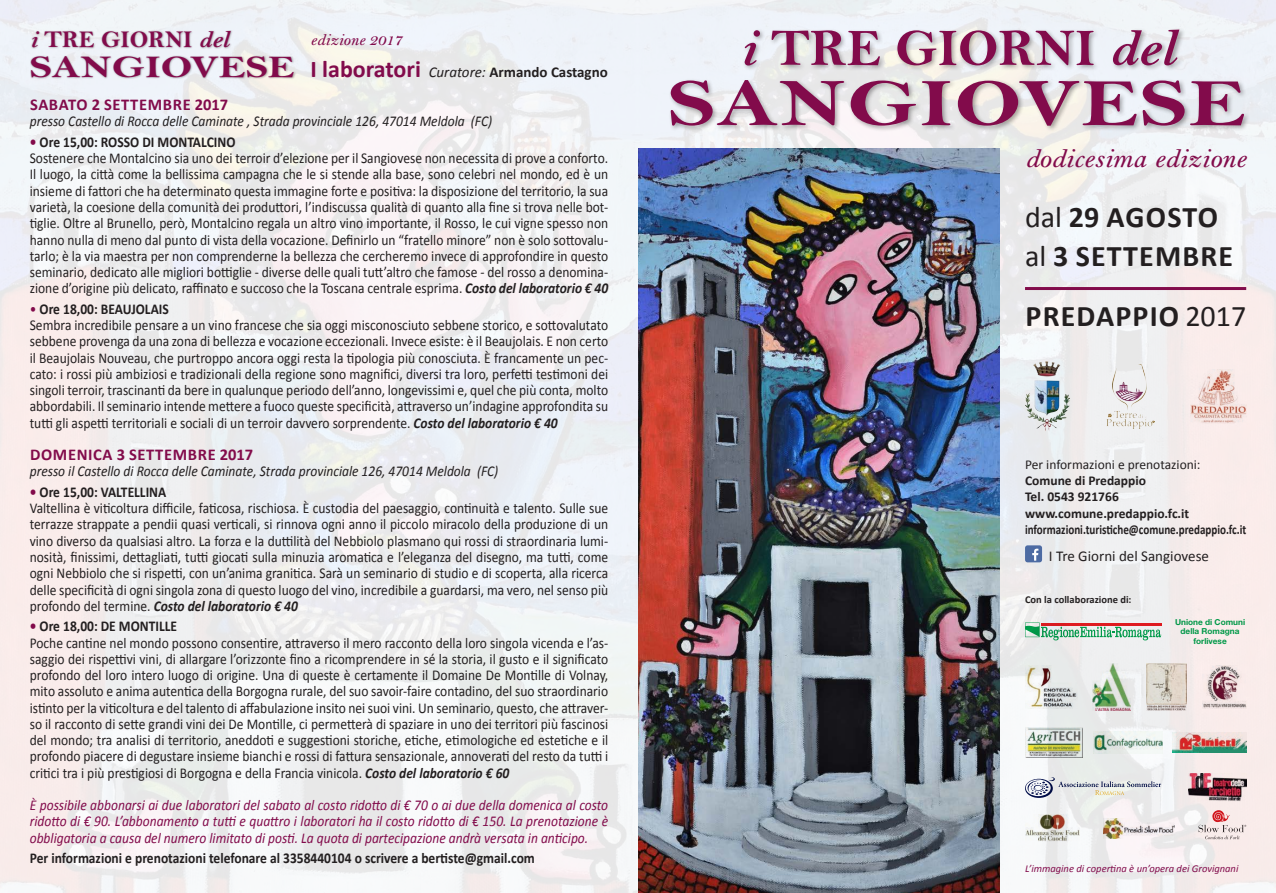
<style>
.page{position:relative;width:1276px;height:893px;background:#fff}
.page>*{position:absolute;margin:0;border:0;box-sizing:border-box;transform-origin:0 0}
.t1{font:700 67.5px "Bell MT Std";letter-spacing:.015em;color:#820b4b;scale:1.3 1}
.t2{font:700 52.5px "Bell MT Std";color:#820b4b}
.t3{font:700 31.5px "Bell MT Std";color:#820b4b;scale:1.3 1}
.t4{font:700 30px "Calibri";letter-spacing:.04em;color:#231f20}
.t5{font:italic 600 27px "Bell MT Std";color:#820b4b}
.t6{font:700 24px "Bell MT Std";color:#820b4b}
.Normal__Web{font:700 16.5px "Calibri";letter-spacing:.04em;color:#820b4b}
.Normal__Web-2{font:italic 600 16.5px "Bell MT Std";color:#820b4b}
.Normal__Web-3{font:15px/16.2px "Calibri";color:#231f20;text-align:justify;scale:.9 1}
.Normal__Web-4{font:italic 15px/16.2px "Calibri";color:#820b4b;text-align:justify;scale:.9 1}
.Normal__Web-5{font:700 15px "Calibri";color:#231f20;scale:.9 1}
.Normal__Web-6{font:italic 15px "Calibri";color:#231f20;scale:.9 1}
.Normal__Web-7{font:700 15px "Calibri";color:#231f20}
.Normal__Web-8{font:15px "Calibri";color:#231f20}
.t7{font:700 13.5px "Calibri";color:#231f20}
.t8{font:700 13.5px "Calibri";color:#231f20;scale:.82 1}
.t9{font:13.5px "Calibri";color:#231f20}
.t10{font:italic 10.5px "Calibri";color:#820b4b}
.t11{font:700 10.5px "Calibri";color:#231f20}
.t12{font:700 8.25px/9.9px "Helvetica Neue LT Std";color:#00a54f;text-align:center}
.s1{font-style:italic}
.s2{font-size:24px;color:#820b4b}
.s3{font-weight:400;font-style:italic}
.s4{color:#820b4b}
.s5{font-weight:700;font-style:italic}
.s6{font-weight:400;color:#820b4b}
.s7{font-weight:400}
</style>
<div class="page">
<img style="left:0;top:0;width:1276px;height:893px">
<img style="left:638px;top:149px;width:361px;height:744px">
<div style="left:668px;top:27px;width:582px;height:105px;background:#231f20;opacity:.4"></div>
<img style="left:1025px;top:361px;width:44px;height:70px">
<img style="left:1191px;top:369px;width:55px;height:54px">
<img style="left:1106px;top:364px;width:48px;height:64px">
<div style="left:1025px;top:545px;width:17px;height:17px;background:#4d6ba3;border-radius:3px"></div>
<svg style="left:1032px;top:549px;width:6px;height:12px"></svg>
<div style="left:30px;top:30px;width:267px;height:49px;background:#231f20;opacity:.4"></div>
<hr style="left:1025px;top:287px;width:221px;height:3px;background:#820b4b">
<img style="left:1025px;top:814px;width:54px;height:28px">
<img style="left:1104px;top:818px;width:70px;height:20px">
<svg style="left:1198px;top:810px;width:48px;height:29px"></svg>
<img style="left:1202px;top:665px;width:44px;height:43px">
<img style="left:1025px;top:665px;width:52px;height:43px">
<img style="left:1092px;top:663px;width:38px;height:47px">
<img style="left:1146px;top:663px;width:40px;height:47px">
<svg style="left:1025px;top:622px;width:136px;height:18px"></svg>
<img style="left:1025px;top:727px;width:58px;height:31px">
<img style="left:1094px;top:732px;width:68px;height:21px">
<img style="left:1173px;top:732px;width:73px;height:21px">
<svg style="left:1025px;top:777px;width:136px;height:21px;background:#d0d2d6"></svg>
<img style="left:1188px;top:774px;width:58px;height:27px">
<p class="t6" style="left:30px;top:25px;width:201px"><span class="s1">i</span> TRE GIORNI <span class="s1">del</span></p>
<p class="t3" style="left:30px;top:49px;width:205px">SANGIOVESE</p>
<p class="Normal__Web-2" style="left:310px;top:31px;width:93px">edizione 2017</p>
<p class="Normal__Web-7" style="left:310px;top:62px;width:299px"><span class="s2">I laboratori</span> <span class="s3">Curatore:</span> Armando Castagno</p>
<p class="Normal__Web" style="left:30px;top:94px;width:200px">SABATO 2 SETTEMBRE 2017</p>
<p class="Normal__Web-6" style="left:30px;top:111px;width:515px">presso Castello di Rocca delle Caminate , Strada provinciale 126, 47014 Meldola (FC)</p>
<p class="Normal__Web-5" style="left:30px;top:132px;width:230px"><span class="s4">•</span> Ore 15,00: ROSSO DI MONTALCINO</p>
<p class="Normal__Web-3" style="left:30px;top:150px;width:644px">Sostenere che Montalcino sia uno dei terroir d’elezione per il Sangiovese non necessita di prove a conforto.<br>Il luogo, la città come la bellissima campagna che le si stende alla base, sono celebri nel mondo, ed è un insieme di fattori che ha determinato questa immagine forte e positiva: la disposizione del territorio, la sua varietà, la coesione della comunità dei produttori, l’indiscussa qualità di quanto alla fine si trova nelle bot&shy;tiglie. Oltre al Brunello, però, Montalcino regala un altro vino importante, il Rosso, le cui vigne spesso non hanno nulla di meno dal punto di vista della vocazione. Definirlo un “fratello minore” non è solo sottovalu&shy;tarlo; è la via maestra per non comprenderne la bellezza che cercheremo invece di approfondire in questo seminario, dedicato alle migliori bottiglie - diverse delle quali tutt’altro che famose - del rosso a denomina&shy;zione d’origine più delicato, raffinato e succoso che la Toscana centrale esprima. <span class="s5">Costo del laboratorio € 40</span></p>
<p class="Normal__Web-5" style="left:30px;top:299px;width:156px"><span class="s6">•</span> Ore 18,00: BEAUJOLAIS</p>
<p class="Normal__Web-3" style="left:30px;top:317px;width:644px">Sembra incredibile pensare a un vino francese che sia oggi misconosciuto sebbene storico, e sottovalutato sebbene provenga da una zona di bellezza e vocazione eccezionali. Invece esiste: è il Beaujolais. E non certo il Beaujolais Nouveau, che purtroppo ancora oggi resta la tipologia più conosciuta. È francamente un pec&shy;cato: i rossi più ambiziosi e tradizionali della regione sono magnifici, diversi tra loro, perfetti testimoni dei singoli terroir, trascinanti da bere in qualunque periodo dell’anno, longevissimi e, quel che più conta, molto abbordabili. Il seminario intende mettere a fuoco queste specificità, attraverso un’indagine approfondita su tutti gli aspetti territoriali e sociali di un terroir davvero sorprendente. <span class="s5">Costo del laboratorio € 40</span></p>
<p class="Normal__Web" style="left:30px;top:444px;width:225px">DOMENICA 3 SETTEMBRE 2017</p>
<p class="Normal__Web-6" style="left:30px;top:461px;width:522px">presso il Castello di Rocca delle Caminate, Strada provinciale 126, 47014 Meldola (FC)</p>
<p class="Normal__Web-5" style="left:30px;top:482px;width:153px"><span class="s4">•</span> Ore 15,00: VALTELLINA</p>
<p class="Normal__Web-3" style="left:30px;top:500px;width:644px">Valtellina è viticoltura difficile, faticosa, rischiosa. È custodia del paesaggio, continuità e talento. Sulle sue terrazze strappate a pendii quasi verticali, si rinnova ogni anno il piccolo miracolo della produzione di un vino diverso da qualsiasi altro. La forza e la duttilità del Nebbiolo plasmano qui rossi di straordinaria lumi&shy;nosità, finissimi, dettagliati, tutti giocati sulla minuzia aromatica e l’eleganza del disegno, ma tutti, come ogni Nebbiolo che si rispetti, con un’anima granitica. Sarà un seminario di studio e di scoperta, alla ricerca delle specificità di ogni singola zona di questo luogo del vino, incredibile a guardarsi, ma vero, nel senso più profondo del termine. <span class="s5">Costo del laboratorio € 40</span></p>
<p class="Normal__Web-5" style="left:30px;top:617px;width:165px"><span class="s4">•</span> Ore 18,00: DE MONTILLE</p>
<p class="Normal__Web-3" style="left:30px;top:634px;width:644px">Poche cantine nel mondo possono consentire, attraverso il mero racconto della loro singola vicenda e l’as&shy;saggio dei rispettivi vini, di allargare l’orizzonte fino a ricomprendere in sé la storia, il gusto e il significato profondo del loro intero luogo di origine. Una di queste è certamente il Domaine De Montille di Volnay, mito assoluto e anima autentica della Borgogna rurale, del suo savoir-faire contadino, del suo straordinario istinto per la viticoltura e del talento di affabulazione insito nei suoi vini. Un seminario, questo, che attraver&shy;so il racconto di sette grandi vini dei De Montille, ci permetterà di spaziare in uno dei territori più fascinosi del mondo; tra analisi di territorio, aneddoti e suggestioni storiche, etiche, etimologiche ed estetiche e il profondo piacere di degustare insieme bianchi e rossi di fattura sensazionale, annoverati del resto da tutti i critici tra i più prestigiosi di Borgogna e della Francia vinicola. <span class="s5">Costo del laboratorio € 60</span></p>
<p class="Normal__Web-4" style="left:30px;top:796px;width:644px">È possibile abbonarsi ai due laboratori del sabato al costo ridotto di € 70 o ai due della domenica al costo ridotto di € 90. L’abbonamento a tutti e quattro i laboratori ha il costo ridotto di € 150. La prenotazione è obbligatoria a causa del numero limitato di posti. La quota di partecipazione andrà versata in anticipo.</p>
<p class="Normal__Web-5" style="left:30px;top:849px;width:563px">Per informazioni e prenotazioni telefonare al 3358440104 o scrivere a bertiste@gmail.com</p>
<p class="t2" style="left:739px;top:18px;width:437px"><span class="s1">i</span> TRE GIORNI <span class="s1">del</span></p>
<p class="t1" style="left:668px;top:65px;width:446px">SANGIOVESE</p>
<p class="t5" style="left:1025px;top:143px;width:223px">dodicesima edizione</p>
<p class="t4" style="left:1025px;top:198px;width:194px"><span class="s7">dal</span> 29 AGOSTO</p>
<p class="t4" style="left:1025px;top:237px;width:210px"><span class="s7">al</span> 3 SETTEMBRE</p>
<p class="t4" style="left:1025px;top:297px;width:222px">PREDAPPIO <span class="s7">2017</span></p>
<p class="t9" style="left:1025px;top:456px;width:177px">Per informazioni e prenotazioni:</p>
<p class="t7" style="left:1025px;top:472px;width:122px">Comune di Predappio</p>
<p class="t7" style="left:1025px;top:488px;width:95px">Tel. 0543 921766</p>
<p class="t7" style="left:1025px;top:505px;width:166px">www.comune.predappio.fc.it</p>
<p class="t8" style="left:1025px;top:521px;width:271px">informazioni.turistiche@comune.predappio.fc.it</p>
<p class="Normal__Web-8" style="left:1049px;top:547px;width:162px">I Tre Giorni del Sangiovese</p>
<p class="t11" style="left:1025px;top:593px;width:108px">Con la collaborazione di:</p>
<p class="t12" style="left:1175px;top:616px;width:72px">Unione di Comuni della Romagna forlivese</p>
<p class="t10" style="left:1025px;top:861px;width:215px">L’immagine di copertina è un’opera dei Grovignani</p>
</div>
